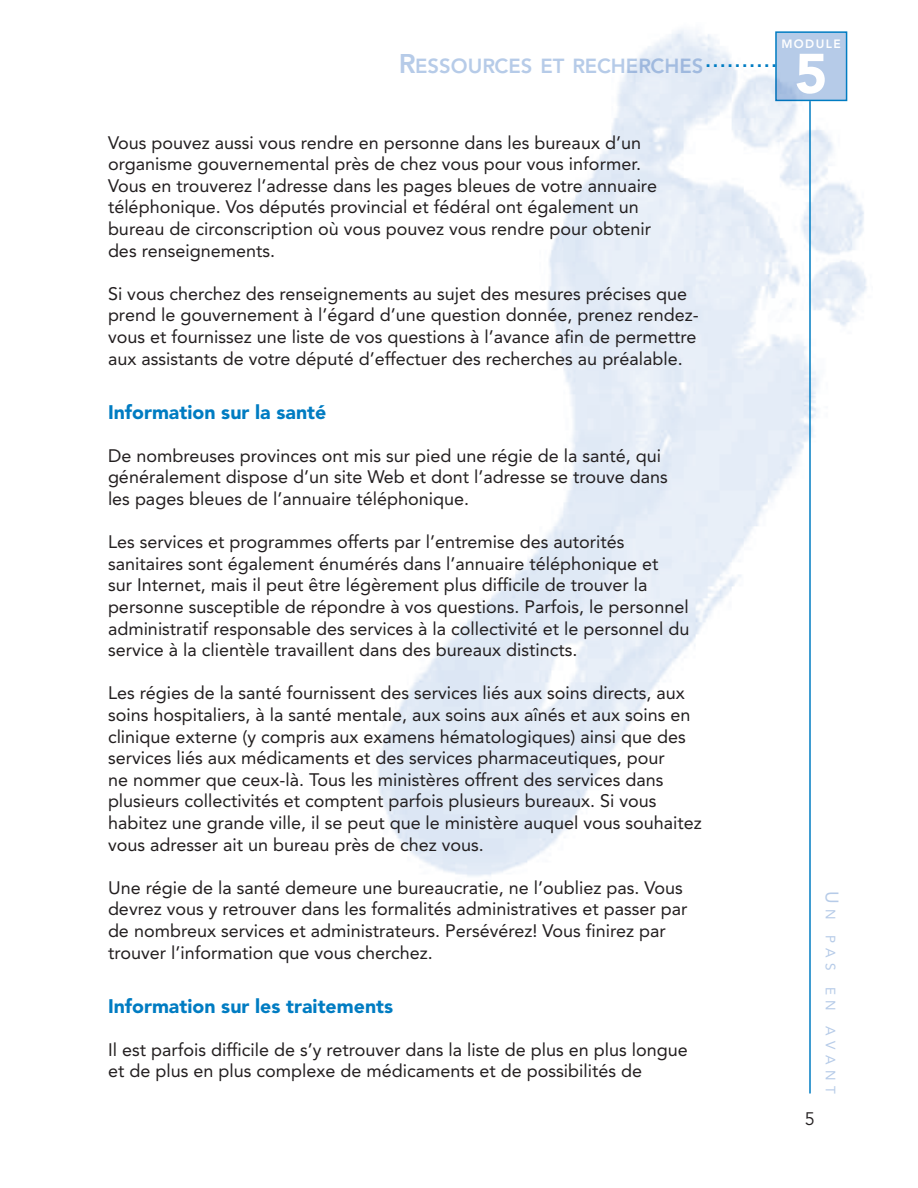
<style>
.page{position:relative;width:918px;height:1188px;background:#fff}
.page>*{position:absolute;margin:0;border:0;box-sizing:border-box;transform-origin:0 0}
.t1{font:900 55.5px "Avenir LT Std";color:#fff}
.t2{font:800 20.25px "Avenir LT Std";color:#b6cbe8}
.t3{font:900 19.5px "Avenir LT Std";color:#007cc2}
.t4{font:700 19.35px "Arial";color:#007cc2}
.t5{font:18px/21.6px "Avenir LT Std";color:#231f20}
.t6{font:18px "Avenir LT Std";color:#231f20}
.t7{font:13.5px "Avenir LT Std";letter-spacing:.4em;color:#b6cbe8}
.t8{font:800 12px "Avenir LT Std";letter-spacing:.12em;color:#fff}
.s1{font-size:27px}
.s2{font-size:18px}
</style>
<div class="page">
<hr style="left:809px;top:101px;width:2px;height:992px;background:#007cc2">
<div style="left:775px;top:31px;width:72px;height:70px;background:#b6cbe8;border:2px solid #007cc2"></div>
<p class="t8" style="left:781px;top:37px;width:61px">MODULE</p>
<h1 class="t1" style="left:795px;top:50px;width:34px">5</h1>
<p class="t2" style="left:398px;top:54px;width:307px"><span class="s1">R</span>ESSOURCES ET RECHERCHES</p>
<p class="t4" style="left:706px;top:49px;width:73px">..........</p>
<p class="t5" style="left:108px;top:132px;width:551px">Vous pouvez aussi vous rendre en personne dans les bureaux d’un organisme gouvernemental près de chez vous pour vous informer.<br>Vous en trouverez l’adresse dans les pages bleues de votre annuaire téléphonique. Vos députés provincial et fédéral ont également un bureau de circonscription où vous pouvez vous rendre pour obtenir des renseignements.</p>
<p class="t5" style="left:108px;top:283px;width:592px">Si vous cherchez des renseignements au sujet des mesures précises que prend le gouvernement à l’égard d’une question donnée, prenez rendez&shy;vous et fournissez une liste de vos questions à l’avance afin de permettre aux assistants de votre député d’effectuer des recherches au préalable.</p>
<p class="t3" style="left:108px;top:404px;width:220px">Information sur la santé</p>
<p class="t5" style="left:108px;top:445px;width:561px">De nombreuses provinces ont mis sur pied une régie de la santé, qui généralement dispose d’un site Web et dont l’adresse se trouve dans les pages bleues de l’annuaire téléphonique.</p>
<p class="t5" style="left:108px;top:531px;width:583px">Les services et programmes offerts par l’entremise des autorités sanitaires sont également énumérés dans l’annuaire téléphonique et<br>sur Internet, mais il peut être légèrement plus difficile de trouver la personne susceptible de répondre à vos questions. Parfois, le personnel administratif responsable des services à la collectivité et le personnel du service à la clientèle travaillent dans des bureaux distincts.</p>
<p class="t5" style="left:108px;top:683px;width:595px">Les régies de la santé fournissent des services liés aux soins directs, aux soins hospitaliers, à la santé mentale, aux soins aux aînés et aux soins en clinique externe (y compris aux examens hématologiques) ainsi que des services liés aux médicaments et des services pharmaceutiques, pour<br>ne nommer que ceux-là. Tous les ministères offrent des services dans plusieurs collectivités et comptent parfois plusieurs bureaux. Si vous habitez une grande ville, il se peut que le ministère auquel vous souhaitez vous adresser ait un bureau près de chez vous.</p>
<p class="t5" style="left:108px;top:877px;width:581px">Une régie de la santé demeure une bureaucratie, ne l’oubliez pas. Vous devrez vous y retrouver dans les formalités administratives et passer par de nombreux services et administrateurs. Persévérez! Vous finirez par trouver l’information que vous cherchez.</p>
<p class="t3" style="left:108px;top:998px;width:287px">Information sur les traitements</p>
<p class="t5" style="left:108px;top:1039px;width:581px">Il est parfois difficile de s’y retrouver dans la liste de plus en plus longue et de plus en plus complexe de médicaments et de possibilités de</p>
<p class="t6" style="left:805px;top:1108px;width:12px">5</p>
<p class="t7" style="left:838px;top:891px;width:204px;rotate:90deg"><span class="s2">U</span>N PAS EN AVANT</p>
</div>
